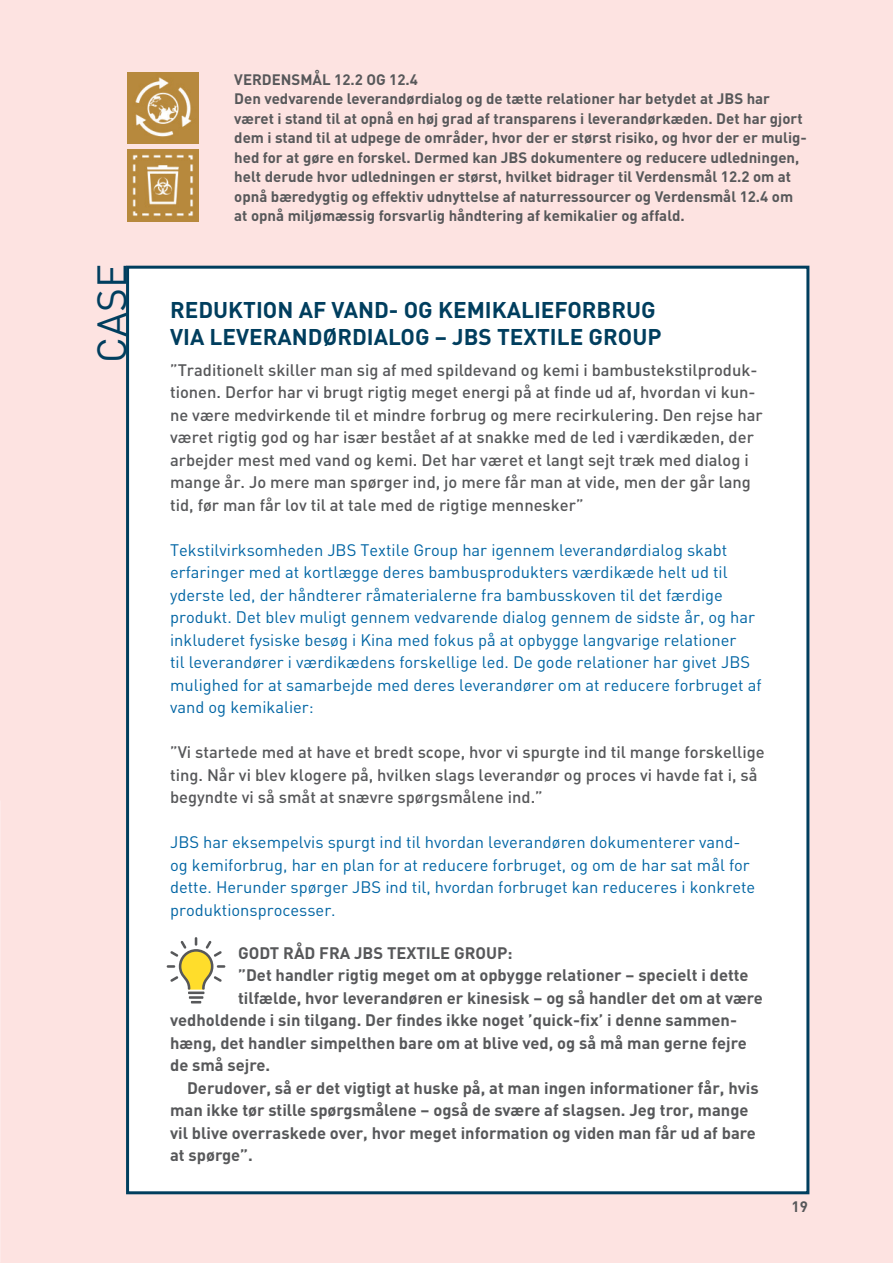
<style>
.page{position:relative;width:893px;height:1263px;background:#fde3e1}
.page>*{position:absolute;margin:0;border:0;box-sizing:border-box;transform-origin:0 0}
.t1{font:40.65px "DIN";color:#003e5e}
.t2{font:700 22.5px/27px "DIN";color:#003e5e}
.t3{font:16.5px/22.5px "DIN";color:#0065a4}
.t4{font:500 16.5px/22.5px "DIN";color:#57585a}
.t5{font:700 16.5px "DIN";color:#57585a}
.t6{font:700 15px/19.5px "DIN";color:#57585a}
</style>
<div class="page">
<div style="left:126px;top:266px;width:683px;height:928px;background:#fff;border:3px solid #003e5e"></div>
<svg style="left:167px;top:937px;width:58px;height:66px"></svg>
<img style="left:128px;top:72px;width:71px;height:71px">
<img style="left:128px;top:150px;width:71px;height:71px">
<h1 class="t1" style="left:87px;top:363px;width:101px;rotate:-90deg">CASE</h1>
<p class="t6" style="left:234px;top:69px;width:574px">VERDENSMÅL 12.2 OG 12.4<br>Den vedvarende leverandørdialog og de tætte relationer har betydet at JBS har været i stand til at opnå en høj grad af transparens i leverandørkæden. Det har gjort dem i stand til at udpege de områder, hvor der er størst risiko, og hvor der er mulig&shy;hed for at gøre en forskel. Dermed kan JBS dokumentere og reducere udledningen, helt derude hvor udledningen er størst, hvilket bidrager til Verdensmål 12.2 om at opnå bæredygtig og effektiv udnyttelse af naturressourcer og Verdensmål 12.4 om at opnå miljømæssig forsvarlig håndtering af kemikalier og affald.</p>
<h2 class="t2" style="left:170px;top:295px;width:493px">REDUKTION AF VAND- OG KEMIKALIEFORBRUG<br>VIA LEVERANDØRDIALOG – JBS TEXTILE GROUP</h2>
<p class="t4" style="left:170px;top:358px;width:594px">”Traditionelt skiller man sig af med spildevand og kemi i bambustekstilproduk&shy;tionen. Derfor har vi brugt rigtig meget energi på at finde ud af, hvordan vi kun&shy;ne være medvirkende til et mindre forbrug og mere recirkulering. Den rejse har været rigtig god og har især bestået af at snakke med de led i værdikæden, der arbejder mest med vand og kemi. Det har været et langt sejt træk med dialog i mange år. Jo mere man spørger ind, jo mere får man at vide, men der går lang tid, før man får lov til at tale med de rigtige mennesker”</p>
<p class="t3" style="left:170px;top:538px;width:593px">Tekstilvirksomheden JBS Textile Group har igennem leverandørdialog skabt erfaringer med at kortlægge deres bambusprodukters værdikæde helt ud til yderste led, der håndterer råmaterialerne fra bambusskoven til det færdige produkt. Det blev muligt gennem vedvarende dialog gennem de sidste år, og har inkluderet fysiske besøg i Kina med fokus på at opbygge langvarige relationer<br>til leverandører i værdikædens forskellige led. De gode relationer har givet JBS mulighed for at samarbejde med deres leverandører om at reducere forbruget af vand og kemikalier:</p>
<p class="t4" style="left:170px;top:740px;width:596px">”Vi startede med at have et bredt scope, hvor vi spurgte ind til mange forskellige ting. Når vi blev klogere på, hvilken slags leverandør og proces vi havde fat i, så begyndte vi så småt at snævre spørgsmålene ind.”</p>
<p class="t3" style="left:170px;top:831px;width:587px">JBS har eksempelvis spurgt ind til hvordan leverandøren dokumenterer vand&shy;og kemiforbrug, har en plan for at reducere forbruget, og om de har sat mål for dette. Herunder spørger JBS ind til, hvordan forbruget kan reduceres i konkrete produktionsprocesser.</p>
<p class="t5" style="left:238px;top:942px;width:276px">GODT RÅD FRA JBS TEXTILE GROUP:</p>
<p class="t5" style="left:238px;top:964px;width:512px">”Det handler rigtig meget om at opbygge relationer – specielt i dette</p>
<p class="t5" style="left:238px;top:987px;width:526px">tilfælde, hvor leverandøren er kinesisk – og så handler det om at være</p>
<p class="t5" style="left:170px;top:1009px;width:568px">vedholdende i sin tilgang. Der findes ikke noget ’quick-fix’ i denne sammen-</p>
<p class="t5" style="left:170px;top:1032px;width:578px">hæng, det handler simpelthen bare om at blive ved, og så må man gerne fejre</p>
<p class="t5" style="left:170px;top:1054px;width:102px">de små sejre.</p>
<p class="t5" style="left:187px;top:1077px;width:573px">Derudover, så er det vigtigt at huske på, at man ingen informationer får, hvis</p>
<p class="t5" style="left:170px;top:1099px;width:580px">man ikke tør stille spørgsmålene – også de svære af slagsen. Jeg tror, mange</p>
<p class="t5" style="left:170px;top:1122px;width:587px">vil blive overraskede over, hvor meget information og viden man får ud af bare</p>
<p class="t5" style="left:170px;top:1144px;width:84px">at spørge”.</p>
<p class="t6" style="left:792px;top:1196px;width:18px">19</p>
</div>
